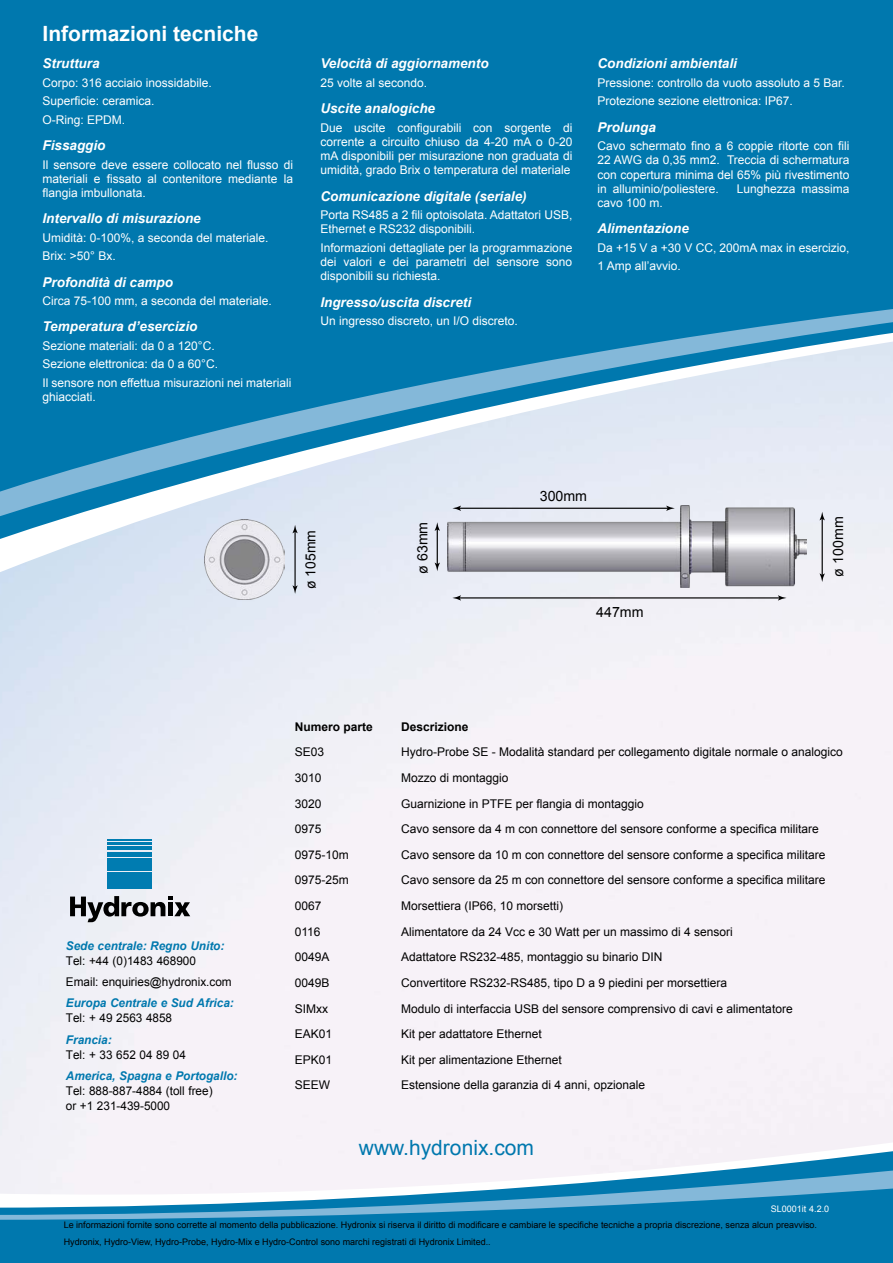
<style>
.page{position:relative;width:893px;height:1263px;background:#fff}
.page>*{position:absolute;margin:0;border:0;box-sizing:border-box;transform-origin:0 0}
.t1{font:700 21px "Arial";color:#fff}
.t2{font:21px "Arial";color:#0078ae}
.t3{font:14.25px "Arial";color:#000}
.t4{font:13.95px "Arial";color:#000}
.t5{font:italic 700 13.5px "Arial";color:#fff}
.t6{font:12px/14.2px "Arial";color:#fff}
.t7{font:12px/21.5px "Arial";color:#000}
.t8{font:italic 700 12px "Arial";color:#0078ae}
.t9{font:700 12px "Arial";color:#000}
.t10{font:9px/17.5px "Arial";color:#000}
.t11{font:9px "Arial";color:#fff}
</style>
<div class="page">
<svg style="left:0;top:1196px;width:893px;height:67px;background:#1884b5"></svg>
<div style="left:0;top:0;width:893px;height:264px;background:#0078ae"></div>
<div style="left:0;top:264px;width:893px;height:7px;background:#0078ae"></div>
<img style="left:0;top:271px;width:893px;height:925px">
<svg style="left:70px;top:896px;width:120px;height:26px"></svg>
<hr style="left:108px;top:839px;width:44px;height:1px;background:#007cb1">
<hr style="left:108px;top:842px;width:44px;height:3px;background:#007cb1">
<hr style="left:108px;top:847px;width:44px;height:3px;background:#007cb1">
<hr style="left:108px;top:852px;width:44px;height:4px;background:#007cb1">
<div style="left:108px;top:858px;width:44px;height:5px;background:#007cb1"></div>
<div style="left:108px;top:865px;width:44px;height:6px;background:#007cb1"></div>
<div style="left:108px;top:872px;width:44px;height:8px;background:#007cb1"></div>
<div style="left:108px;top:881px;width:44px;height:8px;background:#007cb1"></div>
<img style="left:448px;top:505px;width:358px;height:82px">
<hr style="left:459px;top:597px;width:321px;height:1px;background:#000">
<svg style="left:778px;top:595px;width:8px;height:5px"></svg>
<svg style="left:452px;top:595px;width:9px;height:5px"></svg>
<hr style="left:459px;top:508px;width:209px;height:1px;background:#000">
<svg style="left:666px;top:506px;width:9px;height:5px"></svg>
<svg style="left:452px;top:506px;width:9px;height:5px"></svg>
<hr style="left:822px;top:518px;width:1px;height:58px;background:#000">
<svg style="left:820px;top:573px;width:5px;height:9px"></svg>
<svg style="left:820px;top:512px;width:5px;height:8px"></svg>
<hr style="left:437px;top:529px;width:1px;height:36px;background:#000">
<svg style="left:435px;top:563px;width:5px;height:8px"></svg>
<svg style="left:435px;top:522px;width:5px;height:9px"></svg>
<hr style="left:294px;top:531px;width:2px;height:57px;background:#000">
<svg style="left:292px;top:585px;width:6px;height:9px"></svg>
<svg style="left:292px;top:525px;width:6px;height:8px"></svg>
<img style="left:205px;top:519px;width:80px;height:80px">
<h1 class="t1" style="left:43px;top:20px;width:217px">Informazioni tecniche</h1>
<p class="t5" style="left:43px;top:55px;width:58px">Struttura</p>
<p class="t6" style="left:43px;top:73px;width:171px;line-height:18.5px">Corpo: 316 acciaio inossidabile.<br>Superficie: ceramica.<br>O-Ring: EPDM.</p>
<p class="t5" style="left:43px;top:137px;width:65px">Fissaggio</p>
<p class="t6" style="left:43px;top:157px;width:252px;text-align:justify">Il sensore deve essere collocato nel flusso di materiali e fissato al contenitore mediante la flangia imbullonata.</p>
<p class="t5" style="left:43px;top:210px;width:160px">Intervallo di misurazione</p>
<p class="t6" style="left:43px;top:229px;width:228px;line-height:18.5px">Umidità: 0-100%, a seconda del materiale.<br>Brix: &gt;50° Bx.</p>
<p class="t5" style="left:43px;top:273px;width:132px">Profondità di campo</p>
<p class="t6" style="left:43px;top:294px;width:231px">Circa 75-100 mm, a seconda del materiale.</p>
<p class="t5" style="left:43px;top:318px;width:156px">Temperatura d’esercizio</p>
<p class="t6" style="left:43px;top:337px;width:250px;line-height:18.5px">Sezione materiali: da 0 a 120°C.<br>Sezione elettronica: da 0 a 60°C.<br>Il sensore non effettua misurazioni nei materiali</p>
<p class="t6" style="left:43px;top:390px;width:55px">ghiacciati.</p>
<p class="t5" style="left:320px;top:55px;width:170px">Velocità di aggiornamento</p>
<p class="t6" style="left:320px;top:76px;width:108px">25 volte al secondo.</p>
<p class="t5" style="left:320px;top:100px;width:116px">Uscite analogiche</p>
<p class="t6" style="left:320px;top:120px;width:253px;text-align:justify">Due uscite configurabili con sorgente di corrente a circuito chiuso da 4-20 mA o 0-20 mA disponibili per misurazione non graduata di umidità, grado Brix o temperatura del materiale</p>
<p class="t5" style="left:320px;top:187px;width:208px">Comunicazione digitale (seriale)</p>
<p class="t6" style="left:320px;top:208px;width:253px">Porta RS485 a 2 fili optoisolata. Adattatori USB,<br>Ethernet e RS232 disponibili.</p>
<p class="t6" style="left:320px;top:241px;width:253px;text-align:justify">Informazioni dettagliate per la programmazione dei valori e dei parametri del sensore sono disponibili su richiesta.</p>
<p class="t5" style="left:320px;top:293px;width:152px">Ingresso/uscita discreti</p>
<p class="t6" style="left:320px;top:314px;width:199px">Un ingresso discreto, un I/O discreto.</p>
<p class="t5" style="left:597px;top:55px;width:141px">Condizioni ambientali</p>
<p class="t6" style="left:597px;top:73px;width:249px;line-height:18.5px">Pressione: controllo da vuoto assoluto a 5 Bar.<br>Protezione sezione elettronica: IP67.</p>
<p class="t5" style="left:597px;top:118px;width:60px">Prolunga</p>
<p class="t6" style="left:597px;top:139px;width:253px;text-align:justify">Cavo schermato fino a 6 coppie ritorte con fili 22 AWG da 0,35 mm2. Treccia di schermatura con copertura minima del 65% più rivestimento in alluminio/poliestere.</p>
<p class="t6" style="left:737px;top:182px;width:114px">Lunghezza massima</p>
<p class="t6" style="left:597px;top:196px;width:67px">cavo 100 m.</p>
<p class="t5" style="left:597px;top:220px;width:93px">Alimentazione</p>
<p class="t6" style="left:597px;top:239px;width:253px;line-height:18.5px">Da +15 V a +30 V CC, 200mA max in esercizio,<br>1 Amp all’avvio.</p>
<p class="t4" style="left:301px;top:589px;width:60px;rotate:-90deg">ø 105mm</p>
<p class="t3" style="left:540px;top:486px;width:49px">300mm</p>
<p class="t3" style="left:413px;top:574px;width:54px;rotate:-90deg">ø 63mm</p>
<p class="t3" style="left:829px;top:576px;width:61px;rotate:-90deg">ø 100mm</p>
<p class="t3" style="left:596px;top:603px;width:49px">447mm</p>
<p class="t8" style="left:66px;top:937px;width:160px">Sede centrale: Regno Unito:</p>
<p class="t7" style="left:66px;top:950px;width:167px">Tel: +44 (0)1483 468900<br>Email: enquiries@hydronix.com</p>
<p class="t8" style="left:66px;top:995px;width:169px">Europa Centrale e Sud Africa:</p>
<p class="t7" style="left:66px;top:1007px;width:108px">Tel: + 49 2563 4858</p>
<p class="t8" style="left:66px;top:1032px;width:47px">Francia:</p>
<p class="t7" style="left:66px;top:1044px;width:121px">Tel: + 33 652 04 89 04</p>
<p class="t8" style="left:66px;top:1068px;width:173px">America, Spagna e Portogallo:</p>
<p class="t7" style="left:66px;top:1083px;width:148px;line-height:15px">Tel: 888-887-4884 (toll free) or +1 231-439-5000</p>
<p class="t9" style="left:295px;top:718px;width:80px">Numero parte</p>
<p class="t9" style="left:401px;top:718px;width:69px">Descrizione</p>
<p class="t7" style="left:295px;top:741px;width:31px">SE03</p>
<p class="t7" style="left:401px;top:741px;width:443px">Hydro-Probe SE - Modalità standard per collegamento digitale normale o analogico</p>
<p class="t7" style="left:295px;top:767px;width:28px">3010</p>
<p class="t7" style="left:401px;top:767px;width:109px">Mozzo di montaggio</p>
<p class="t7" style="left:295px;top:793px;width:28px">3020</p>
<p class="t7" style="left:401px;top:793px;width:244px">Guarnizione in PTFE per flangia di montaggio</p>
<p class="t7" style="left:295px;top:818px;width:28px">0975</p>
<p class="t7" style="left:401px;top:818px;width:419px">Cavo sensore da 4 m con connettore del sensore conforme a specifica militare</p>
<p class="t7" style="left:295px;top:844px;width:56px">0975-10m</p>
<p class="t7" style="left:401px;top:844px;width:426px">Cavo sensore da 10 m con connettore del sensore conforme a specifica militare</p>
<p class="t7" style="left:295px;top:869px;width:56px">0975-25m</p>
<p class="t7" style="left:401px;top:869px;width:426px">Cavo sensore da 25 m con connettore del sensore conforme a specifica militare</p>
<p class="t7" style="left:295px;top:895px;width:28px">0067</p>
<p class="t7" style="left:401px;top:895px;width:164px">Morsettiera (IP66, 10 morsetti)</p>
<p class="t7" style="left:295px;top:921px;width:27px">0116</p>
<p class="t7" style="left:401px;top:921px;width:333px">Alimentatore da 24 Vcc e 30 Watt per un massimo di 4 sensori</p>
<p class="t7" style="left:295px;top:946px;width:36px">0049A</p>
<p class="t7" style="left:401px;top:946px;width:263px">Adattatore RS232-485, montaggio su binario DIN</p>
<p class="t7" style="left:295px;top:972px;width:36px">0049B</p>
<p class="t7" style="left:401px;top:972px;width:328px">Convertitore RS232-RS485, tipo D a 9 piedini per morsettiera</p>
<p class="t7" style="left:295px;top:998px;width:35px">SIMxx</p>
<p class="t7" style="left:401px;top:998px;width:393px">Modulo di interfaccia USB del sensore comprensivo di cavi e alimentatore</p>
<p class="t7" style="left:295px;top:1023px;width:39px">EAK01</p>
<p class="t7" style="left:401px;top:1023px;width:142px">Kit per adattatore Ethernet</p>
<p class="t7" style="left:295px;top:1049px;width:39px">EPK01</p>
<p class="t7" style="left:401px;top:1049px;width:162px">Kit per alimentazione Ethernet</p>
<p class="t7" style="left:295px;top:1075px;width:37px">SEEW</p>
<p class="t7" style="left:401px;top:1075px;width:246px">Estensione della garanzia di 4 anni, opzionale</p>
<h1 class="t2" style="left:359px;top:1134px;width:177px">www.hydronix.com</h1>
<p class="t11" style="left:771px;top:1203px;width:60px">SL0001it 4.2.0</p>
<p class="t10" style="left:64px;top:1216px;width:755px">Le informazioni fornite sono corrette al momento della pubblicazione. Hydronix si riserva il diritto di modificare e cambiare le specifiche tecniche a propria discrezione, senza alcun preavviso.<br>Hydronix, Hydro-View, Hydro-Probe, Hydro-Mix e Hydro-Control sono marchi registrati di Hydronix Limited..</p>
</div>
